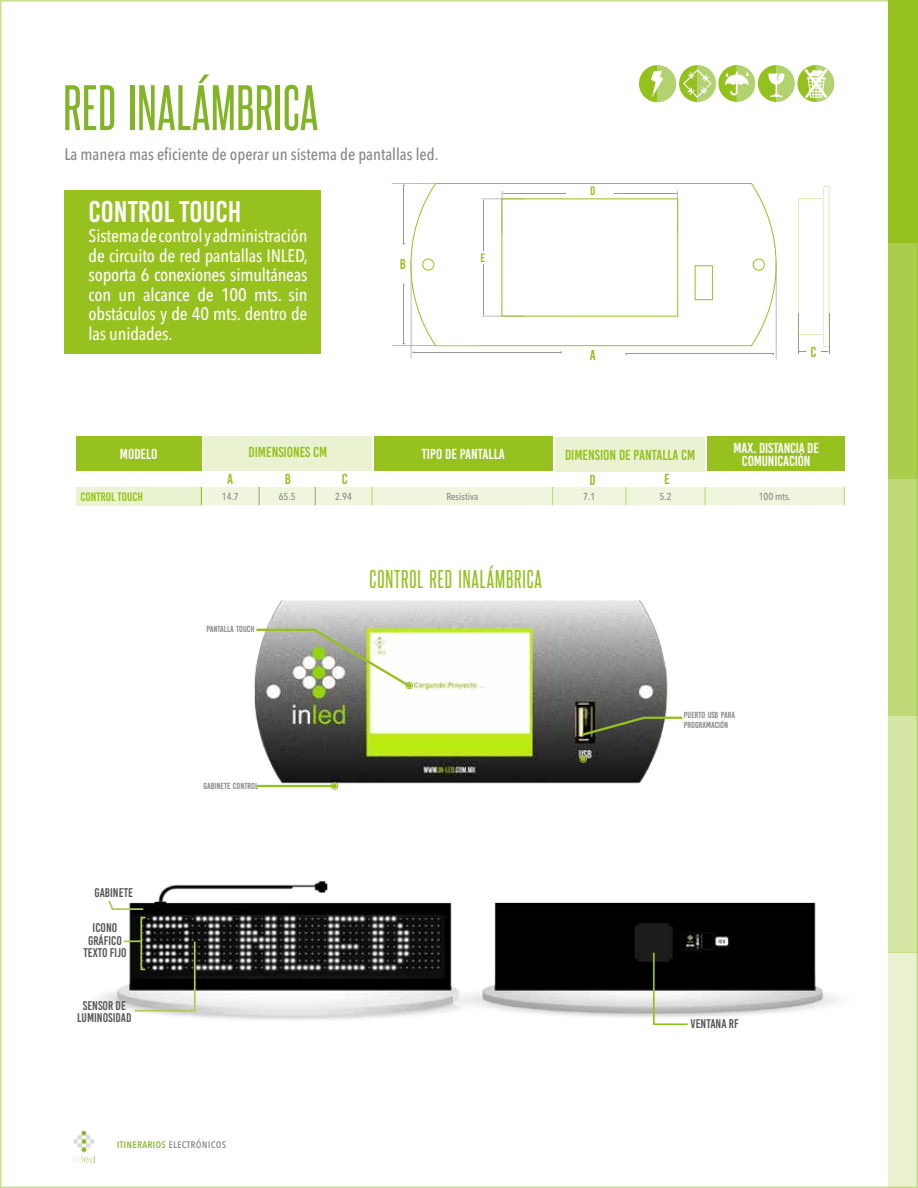
<style>
.page{position:relative;width:918px;height:1188px;background:#fff}
.page>*{position:absolute;margin:0;border:0;box-sizing:border-box;transform-origin:0 0}
.t1{font:54.6px "Steelfish Rg";letter-spacing:.015em;color:#83b427}
.t2{font:30px "Bebas Kai";color:#fff}
.t3{font:22.05px "Steelfish Rg";letter-spacing:.045em;color:#95c11f}
.t4{font:500 condensed 18px/19.5px "Avenir Next LT Pro";letter-spacing:-.01em;color:#fff;text-align:justify}
.t5{font:500 condensed 16.5px "Avenir Next LT Pro";color:#878787}
.t6{font:14.55px/13.4px "Bebas Kai";letter-spacing:-.01em;color:#fff;text-align:center}
.t7{font:14.55px "Bebas Kai";color:#96c11e}
.t8{font:12.6px/12.6px "Bebas Kai";color:#575756;text-align:center}
.t9{font:12.3px "Bebas Kai";color:#96c11e}
.t10{font:500 condensed 12px "Avenir Next LT Pro";letter-spacing:.01em;color:#878787}
.t11{font:500 condensed 10.05px "Avenir Next LT Pro";color:#878787}
.t12{font:8.85px/9.8px "Bebas Kai";color:#878787}
.s1{color:#83b427}
</style>
<div class="page">
<img style="left:73px;top:1130px;width:22px;height:34px">
<div style="left:889px;top:0;width:29px;height:242px;background:#96c11e"></div>
<div style="left:889px;top:242px;width:29px;height:237px;background:#abcd4b"></div>
<div style="left:889px;top:479px;width:29px;height:237px;background:#c0d978"></div>
<div style="left:889px;top:716px;width:29px;height:236px;background:#d5e6a5"></div>
<div style="left:889px;top:953px;width:29px;height:235px;background:#eaf2d2"></div>
<div style="left:64px;top:191px;width:257px;height:163px;background:#96c11e"></div>
<hr style="left:627px;top:354px;width:146px;height:1px;background:#99979c">
<svg style="left:773px;top:347px;width:4px;height:12px"></svg>
<hr style="left:798px;top:314px;width:1px;height:40px;background:#99979c">
<hr style="left:829px;top:314px;width:1px;height:40px;background:#99979c">
<svg style="left:798px;top:186px;width:31px;height:166px"></svg>
<svg style="left:567px;top:183px;width:210px;height:164px"></svg>
<svg style="left:392px;top:183px;width:175px;height:176px"></svg>
<div style="left:76px;top:487px;width:125px;height:18px;background:#eaf3d2"></div>
<div style="left:201px;top:487px;width:644px;height:18px;background:#eff6dd"></div>
<div style="left:708px;top:437px;width:137px;height:34px;background:#96c11e"></div>
<div style="left:374px;top:437px;width:179px;height:34px;background:#96c11e"></div>
<div style="left:76px;top:437px;width:125px;height:34px;background:#96c11e"></div>
<div style="left:204px;top:437px;width:168px;height:34px;background:#eaf2d2"></div>
<div style="left:555px;top:437px;width:150px;height:34px;background:#eaf2d2"></div>
<img style="left:254px;top:600px;width:414px;height:190px">
<svg style="left:579px;top:715px;width:104px;height:23px"></svg>
<hr style="left:256px;top:785px;width:79px;height:2px;background:#95c11f">
<div style="left:580px;top:756px;width:7px;height:7px;border:1px solid #95c11f;border-radius:50%"></div>
<svg style="left:581px;top:757px;width:5px;height:4px"></svg>
<div style="left:406px;top:682px;width:7px;height:7px;border:1px solid #95c11f;border-radius:50%"></div>
<svg style="left:254px;top:627px;width:158px;height:62px"></svg>
<div style="left:331px;top:782px;width:7px;height:8px;border:1px solid #95c11f;border-radius:50%"></div>
<svg style="left:332px;top:784px;width:5px;height:4px"></svg>
<img style="left:98px;top:881px;width:356px;height:139px">
<img style="left:454px;top:902px;width:383px;height:116px">
<svg style="left:107px;top:899px;width:37px;height:12px"></svg>
<div style="left:140px;top:917px;width:6px;height:53px;border:2px solid #aecc53"></div>
<svg style="left:652px;top:952px;width:37px;height:74px"></svg>
<svg style="left:125px;top:940px;width:71px;height:72px;background:#686a63"></svg>
<svg style="left:639px;top:65px;width:195px;height:37px"></svg>
<h1 class="t1" style="left:63px;top:74px;width:257px">RED INALÁMBRICA</h1>
<p class="t5" style="left:64px;top:145px;width:376px">La manera mas eficiente de operar un sistema de pantallas led.</p>
<h2 class="t2" style="left:89px;top:196px;width:154px">CONTROL TOUCH</h2>
<p class="t4" style="left:89px;top:226px;width:221px">Sistema de control y administración de circuito de red pantallas INLED, soporta 6 conexiones simultáneas con un alcance de 100 mts. sin obstáculos y de 40 mts. dentro de las unidades.</p>
<p class="t7" style="left:400px;top:256px;width:8px">B</p>
<p class="t9" style="left:480px;top:251px;width:6px">E</p>
<p class="t9" style="left:590px;top:185px;width:7px">D</p>
<p class="t7" style="left:590px;top:347px;width:8px">A</p>
<p class="t7" style="left:811px;top:344px;width:7px">C</p>
<p class="t6" style="left:120px;top:448px;width:39px">MODELO</p>
<p class="t7" style="left:248px;top:444px;width:80px">DIMENSIONES CM</p>
<p class="t7" style="left:565px;top:447px;width:132px">DIMENSION DE PANTALLA CM</p>
<p class="t6" style="left:733px;top:441px;width:87px">MAX. DISTANCIA DE<br>COMUNICACIÓN</p>
<p class="t7" style="left:227px;top:472px;width:8px">A</p>
<p class="t7" style="left:285px;top:472px;width:8px">B</p>
<p class="t7" style="left:342px;top:472px;width:7px">C</p>
<p class="t7" style="left:589px;top:472px;width:8px">D</p>
<p class="t7" style="left:664px;top:472px;width:7px">E</p>
<p class="t6" style="left:422px;top:447px;width:84px">TIPO DE PANTALLA</p>
<p class="t9" style="left:81px;top:490px;width:64px">CONTROL TOUCH</p>
<p class="t11" style="left:222px;top:490px;width:18px">14.7</p>
<p class="t11" style="left:279px;top:490px;width:18px">65.5</p>
<p class="t11" style="left:335px;top:490px;width:18px">2.94</p>
<p class="t11" style="left:446px;top:490px;width:33px">Resistiva</p>
<p class="t11" style="left:583px;top:490px;width:13px">7.1</p>
<p class="t11" style="left:660px;top:490px;width:13px">5.2</p>
<p class="t11" style="left:759px;top:490px;width:34px">100 mts.</p>
<p class="t12" style="left:206px;top:624px;width:49px">PANTALLA TOUCH</p>
<p class="t8" style="left:94px;top:886px;width:40px">GABINETE</p>
<p class="t8" style="left:83px;top:922px;width:45px">ICONO<br>GRÁFICO<br>TEXTO FIJO</p>
<p class="t8" style="left:77px;top:999px;width:56px">SENSOR DE<br>LUMINOSIDAD</p>
<p class="t12" style="left:204px;top:781px;width:56px">GABINETE CONTROL</p>
<p class="t10" style="left:117px;top:1137px;width:111px"><span class="s1">itinerarios</span> electrónicos</p>
<p class="t3" style="left:370px;top:565px;width:174px">CONTROL RED INALÁMBRICA</p>
<p class="t12" style="left:684px;top:710px;width:53px">PUERTO USB PARA<br>PROGRAMACIÓN</p>
<p class="t8" style="left:691px;top:1017px;width:50px">VENTANA RF</p>
</div>
